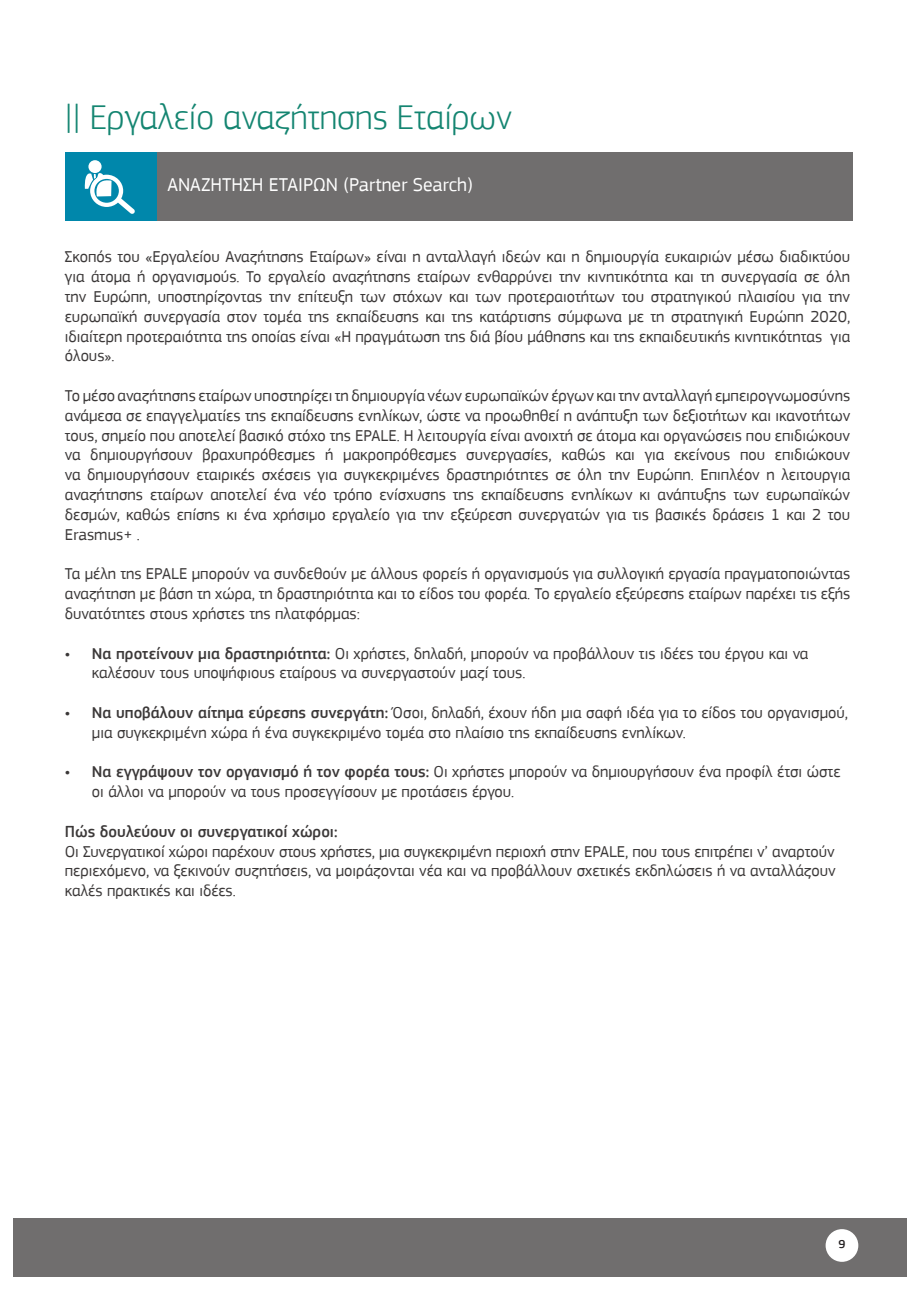
<style>
.page{position:relative;width:919px;height:1289px;background:#fff}
.page>*{position:absolute;margin:0;border:0;box-sizing:border-box;transform-origin:0 0}
.t1{font:300 36px "PF Square Sans Pro";color:#148571}
.t2{font:19.5px "PF Square Sans Pro";color:#fff}
.t3{font:16.5px/19.8px "PF Square Sans Pro";color:#3b3838;text-align:justify}
.t4{font:500 16.5px "PF Square Sans Pro";color:#3b3838}
.t5{font:500 12px "PF Square Sans Pro";color:#231f20}
.s1{font-weight:500}
</style>
<div class="page">
<div style="left:157px;top:152px;width:695px;height:69px;background:#706e6e"></div>
<div style="left:13px;top:1218px;width:893px;height:58px;background:#706e6e"></div>
<div style="left:825px;top:1229px;width:33px;height:32px;background:#fff;border-radius:50%"></div>
<div style="left:65px;top:152px;width:92px;height:69px;background:#0087ab"></div>
<div style="left:88px;top:160px;width:14px;height:13px;background:#fff;border-radius:50%"></div>
<svg style="left:84px;top:170px;width:51px;height:44px"></svg>
<h1 class="t1" style="left:65px;top:96px;width:449px">|| Εργαλείο αναζήτησης Εταίρων</h1>
<p class="t2" style="left:167px;top:173px;width:307px">ΑΝΑΖΗΤΗΣΗ ΕΤΑΙΡΩΝ (Partner Search)</p>
<p class="t3" style="left:65px;top:247px;width:786px">Σκοπός του «Εργαλείου Αναζήτησης Εταίρων» είναι η ανταλλαγή ιδεών και η δημιουργία ευκαιριών μέσω διαδικτύου για άτομα ή οργανισμούς. Το εργαλείο αναζήτησης εταίρων ενθαρρύνει την κινητικότητα και τη συνεργασία σε όλη την Ευρώπη, υποστηρίζοντας την επίτευξη των στόχων και των προτεραιοτήτων του στρατηγικού πλαισίου για την ευρωπαϊκή συνεργασία στον τομέα της εκπαίδευσης και της κατάρτισης σύμφωνα με τη στρατηγική Ευρώπη 2020, ιδιαίτερη προτεραιότητα της οποίας είναι «Η πραγμάτωση της διά βίου μάθησης και της εκπαιδευτικής κινητικότητας για όλους».</p>
<p class="t3" style="left:65px;top:386px;width:786px">Το μέσο αναζήτησης εταίρων υποστηρίζει τη δημιουργία νέων ευρωπαϊκών έργων και την ανταλλαγή εμπειρογνωμοσύνης ανάμεσα σε επαγγελματίες της εκπαίδευσης ενηλίκων, ώστε να προωθηθεί η ανάπτυξη των δεξιοτήτων και ικανοτήτων τους, σημείο που αποτελεί βασικό στόχο της EPALE. Η λειτουργία είναι ανοιχτή σε άτομα και οργανώσεις που επιδιώκουν να δημιουργήσουν βραχυπρόθεσμες ή μακροπρόθεσμες συνεργασίες, καθώς και για εκείνους που επιδιώκουν να δημιουργήσουν εταιρικές σχέσεις για συγκεκριμένες δραστηριότητες σε όλη την Ευρώπη. Επιπλέον η λειτουργια αναζήτησης εταίρων αποτελεί ένα νέο τρόπο ενίσχυσης της εκπαίδευσης ενηλίκων κι ανάπτυξης των ευρωπαϊκών δεσμών, καθώς επίσης κι ένα χρήσιμο εργαλείο για την εξεύρεση συνεργατών για τις βασικές δράσεις 1 και 2 του Erasmus+ .</p>
<p class="t3" style="left:65px;top:564px;width:786px">Τα μέλη της EPALE μπορούν να συνδεθούν με άλλους φορείς ή οργανισμούς για συλλογική εργασία πραγματοποιώντας αναζήτηση με βάση τη χώρα, τη δραστηριότητα και το είδος του φορέα. Το εργαλείο εξεύρεσης εταίρων παρέχει τις εξής δυνατότητες στους χρήστες της πλατφόρμας:</p>
<p class="t3" style="left:92px;top:643px;width:718px;text-indent:-27px"><span class="s1">• Να προτείνουν μια δραστηριότητα:</span> Οι χρήστες, δηλαδή, μπορούν να προβάλλουν τις ιδέες του έργου και να καλέσουν τους υποψήφιους εταίρους να συνεργαστούν μαζί τους.</p>
<p class="t3" style="left:92px;top:702px;width:757px;text-indent:-27px"><span class="s1">• Να υποβάλουν αίτημα εύρεσης συνεργάτη:</span> Όσοι, δηλαδή, έχουν ήδη μια σαφή ιδέα για το είδος του οργανισμού, μια συγκεκριμένη χώρα ή ένα συγκεκριμένο τομέα στο πλαίσιο της εκπαίδευσης ενηλίκων.</p>
<p class="t3" style="left:92px;top:762px;width:750px;text-indent:-27px"><span class="s1">• Να εγγράψουν τον οργανισμό ή τον φορέα τους:</span> Οι χρήστες μπορούν να δημιουργήσουν ένα προφίλ έτσι ώστε οι άλλοι να μπορούν να τους προσεγγίσουν με προτάσεις έργου.</p>
<p class="t4" style="left:65px;top:821px;width:274px">Πώς δουλεύουν οι συνεργατικοί χώροι:</p>
<p class="t3" style="left:65px;top:841px;width:772px">Οι Συνεργατικοί χώροι παρέχουν στους χρήστες, μια συγκεκριμένη περιοχή στην EPALE, που τους επιτρέπει ν’ αναρτούν περιεχόμενο, να ξεκινούν συζητήσεις, να μοιράζονται νέα και να προβάλλουν σχετικές εκδηλώσεις ή να ανταλλάζουν καλές πρακτικές και ιδέες.</p>
<p class="t5" style="left:838px;top:1237px;width:8px">9</p>
</div>
